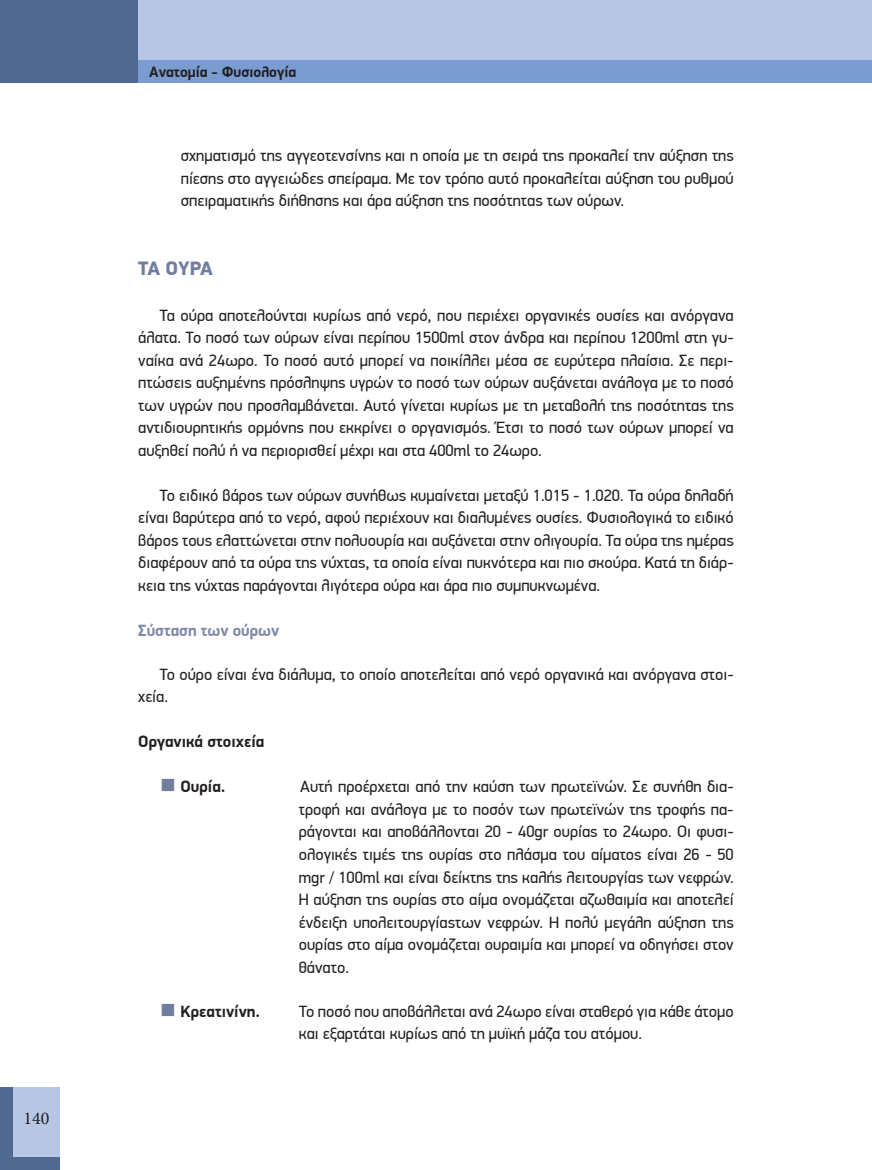
<style>
.page{position:relative;width:872px;height:1170px;background:#fff}
.page>*{position:absolute;margin:0;border:0;box-sizing:border-box;transform-origin:0 0}
.t1{font:900 19.5px "PF Din Display Pro";letter-spacing:-.025em;color:#707d9f}
.t2{font:18px "Minion Pro";color:#231f20}
.t3{font:16.35px/22.5px "PF Din Display Pro";color:#231f20;text-align:justify}
.t4{font:700 16.35px "PF Din Display Pro";color:#231f20}
.t5{font:700 16.35px "PF Din Display Pro";color:#7e88a7}
.t6{font:700 15px "PF Din Display Pro";color:#231f20}
.s1{font-weight:400;font-size:19.5px;color:#707d9f}
</style>
<div class="page">
<div style="left:128px;top:26px;width:744px;height:57px;background:#7a9cd0"></div>
<div style="left:135px;top:0;width:737px;height:60px;background:#b7c6e5"></div>
<div style="left:0;top:0;width:138px;height:83px;background:#51688f"></div>
<div style="left:0;top:1086px;width:60px;height:83px;background:#51688f"></div>
<div style="left:13px;top:1086px;width:47px;height:70px;background:#b7c6e5"></div>
<p class="t2" style="left:23px;top:1105px;width:27px">140</p>
<p class="t6" style="left:149px;top:63px;width:148px">Ανατομία - Φυσιολογία</p>
<p class="t3" style="left:181px;top:144px;width:554px">σχηματισμό της αγγεοτενσίνης και η οποία με τη σειρά της προκαλεί την αύξηση της πίεσης στο αγγειώδες σπείραμα. Με τον τρόπο αυτό προκαλείται αύξηση του ρυθμού σπειραματικής διήθησης και άρα αύξηση της ποσότητας των ούρων.</p>
<p class="t1" style="left:138px;top:256px;width:76px">ΤΑ ΟΥΡΑ</p>
<p class="t3" style="left:138px;top:304px;width:597px;text-indent:21px">Τα ούρα αποτελούνται κυρίως από νερό, που περιέχει οργανικές ουσίες και ανόργανα άλατα. Το ποσό των ούρων είναι περίπου 1500ml στον άνδρα και περίπου 1200ml στη γυ&shy;ναίκα ανά 24ωρο. Το ποσό αυτό μπορεί να ποικίλλει μέσα σε ευρύτερα πλαίσια. Σε περι&shy;πτώσεις αυξημένης πρόσληψης υγρών το ποσό των ούρων αυξάνεται ανάλογα με το ποσό των υγρών που προσλαμβάνεται. Αυτό γίνεται κυρίως με τη μεταβολή της ποσότητας της αντιδιουρητικής ορμόνης που εκκρίνει ο οργανισμός. Έτσι το ποσό των ούρων μπορεί να αυξηθεί πολύ ή να περιορισθεί μέχρι και στα 400ml το 24ωρο.</p>
<p class="t3" style="left:138px;top:484px;width:597px;text-indent:21px">Το ειδικό βάρος των ούρων συνήθως κυμαίνεται μεταξύ 1.015 - 1.020. Τα ούρα δηλαδή είναι βαρύτερα από το νερό, αφού περιέχουν και διαλυμένες ουσίες. Φυσιολογικά το ειδικό βάρος τους ελαττώνεται στην πολυουρία και αυξάνεται στην ολιγουρία. Τα ούρα της ημέρας διαφέρουν από τα ούρα της νύχτας, τα οποία είναι πυκνότερα και πιο σκούρα. Κατά τη διάρ&shy;κεια της νύχτας παράγονται λιγότερα ούρα και άρα πιο συμπυκνωμένα.</p>
<p class="t5" style="left:138px;top:620px;width:142px">Σύσταση των ούρων</p>
<p class="t3" style="left:138px;top:663px;width:597px;text-indent:21px">Το ούρο είναι ένα διάλυμα, το οποίο αποτελείται από νερό οργανικά και ανόργανα στοι&shy;χεία.</p>
<p class="t4" style="left:138px;top:731px;width:128px">Οργανικά στοιχεία</p>
<p class="t4" style="left:159px;top:776px;width:68px"><span class="s1">■</span> Ουρία.</p>
<p class="t3" style="left:299px;top:775px;width:436px">Αυτή προέρχεται από την καύση των πρωτεϊνών. Σε συνήθη δια&shy;τροφή και ανάλογα με το ποσόν των πρωτεϊνών της τροφής πα&shy;ράγονται και αποβάλλονται 20 - 40gr ουρίας το 24ωρο. Οι φυσι&shy;ολογικές τιμές της ουρίας στο πλάσμα του αίματος είναι 26 - 50 mgr / 100ml και είναι δείκτης της καλής λειτουργίας των νεφρών.<br>Η αύξηση της ουρίας στο αίμα ονομάζεται αζωθαιμία και αποτελεί ένδειξη υπολειτουργίαςτων νεφρών. Η πολύ μεγάλη αύξηση της ουρίας στο αίμα ονομάζεται ουραιμία και μπορεί να οδηγήσει στον θάνατο.</p>
<p class="t4" style="left:159px;top:1001px;width:102px"><span class="s1">■</span> Κρεατινίνη.</p>
<p class="t3" style="left:299px;top:999px;width:436px">Το ποσό που αποβάλλεται ανά 24ωρο είναι σταθερό για κάθε άτομο και εξαρτάται κυρίως από τη μυϊκή μάζα του ατόμου.</p>
</div>
